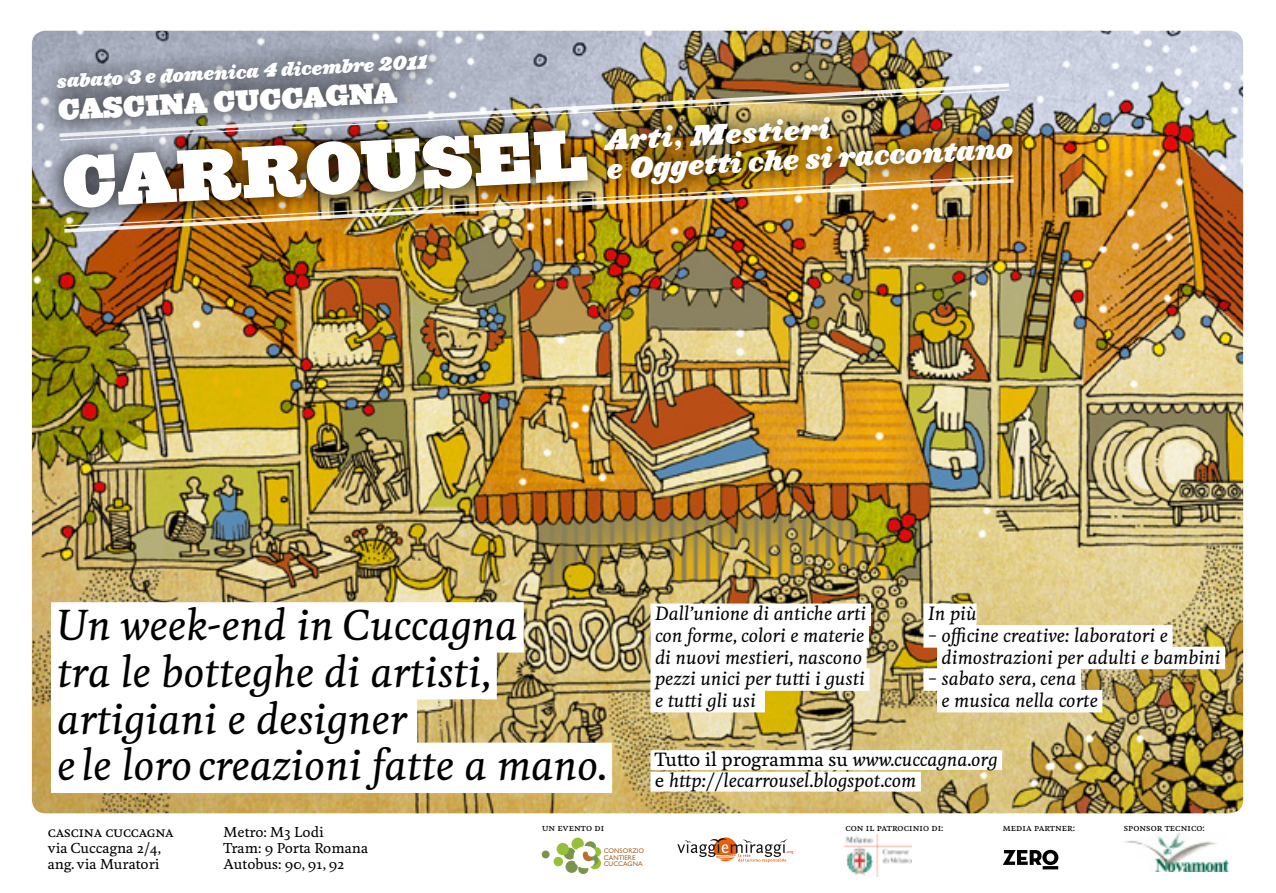
<style>
.page{position:relative;width:1276px;height:893px;background:#fff}
.page>*{position:absolute;margin:0;border:0;box-sizing:border-box;transform-origin:0 0}
.t1{font:67.5px "Ziggurat HTF Black";color:#fff}
.t2{font:italic 500 40.5px/46.8px "Feijoa";color:#000}
.t3{font:27px/29.2px "Ziggurat HTF Black Italic";color:#fff}
.t4{font:27px "Ziggurat HTF Black";color:#fff}
.t5{font:italic 500 18px/21.6px "Feijoa";color:#000}
.t6{font:18px "Ziggurat HTF Black Italic";color:#fff}
.t7{font:500 13.5px/16.2px "Feijoa";color:#000}
.t8{font:500 9px "Feijoa";letter-spacing:.01em;color:#000}
.t9{font:6.75px/6.5px "Gill Sans";color:#a7682b}
.s1{font-style:normal}
</style>
<div class="page">
<img style="left:32px;top:31px;width:1211px;height:782px">
<div style="left:43px;top:97px;width:989px;height:131px;background:#000;opacity:.9"></div>
<svg style="left:584px;top:841px;width:12px;height:12px"></svg>
<svg style="left:589px;top:857px;width:12px;height:12px"></svg>
<div style="left:592px;top:847px;width:9px;height:10px;background:#96c03a;border-radius:50%"></div>
<div style="left:586px;top:854px;width:12px;height:12px;background:#77954d;border-radius:50%"></div>
<div style="left:571px;top:838px;width:13px;height:12px;background:#96c03a;border-radius:50%"></div>
<div style="left:553px;top:857px;width:10px;height:9px;background:#96c03a;border-radius:50%"></div>
<div style="left:542px;top:850px;width:7px;height:8px;background:#77954d;border-radius:50%"></div>
<div style="left:564px;top:848px;width:11px;height:11px;background:#77954d;border-radius:50%"></div>
<div style="left:565px;top:861px;width:13px;height:12px;background:#77954d;border-radius:50%"></div>
<div style="left:578px;top:864px;width:10px;height:10px;background:#77954d;border-radius:50%"></div>
<div style="left:556px;top:843px;width:13px;height:12px;background:#96c03a;border-radius:50%"></div>
<svg style="left:572px;top:845px;width:25px;height:24px"></svg>
<svg style="left:677px;top:837px;width:116px;height:25px"></svg>
<svg style="left:1003px;top:850px;width:55px;height:19px"></svg>
<img style="left:1125px;top:834px;width:104px;height:38px">
<img style="left:447px;top:81px;width:565px;height:58px">
<img style="left:59px;top:89px;width:951px;height:52px">
<img style="left:61px;top:177px;width:956px;height:58px">
<img style="left:63px;top:175px;width:951px;height:52px">
<div style="left:38px;top:35px;width:409px;height:105px;background:#000;opacity:.9"></div>
<div style="left:650px;top:750px;width:352px;height:20px;background:#fff"></div>
<div style="left:650px;top:772px;width:271px;height:19px;background:#fff"></div>
<div style="left:650px;top:603px;width:221px;height:23px;background:#fff"></div>
<div style="left:650px;top:625px;width:219px;height:23px;background:#fff"></div>
<div style="left:650px;top:647px;width:216px;height:22px;background:#fff"></div>
<div style="left:650px;top:668px;width:219px;height:23px;background:#fff"></div>
<div style="left:650px;top:690px;width:115px;height:22px;background:#fff"></div>
<div style="left:923px;top:603px;width:53px;height:23px;background:#fff"></div>
<div style="left:923px;top:625px;width:249px;height:23px;background:#fff"></div>
<div style="left:937px;top:647px;width:288px;height:22px;background:#fff"></div>
<div style="left:923px;top:668px;width:158px;height:23px;background:#fff"></div>
<div style="left:937px;top:690px;width:165px;height:22px;background:#fff"></div>
<div style="left:51px;top:602px;width:473px;height:51px;background:#fff"></div>
<div style="left:51px;top:649px;width:446px;height:50px;background:#fff"></div>
<div style="left:51px;top:696px;width:366px;height:50px;background:#fff"></div>
<div style="left:51px;top:743px;width:561px;height:50px;background:#fff"></div>
<img style="left:844px;top:835px;width:67px;height:42px">
<p class="t6" style="left:56px;top:69px;width:372px;rotate:-3deg">sabato 3 e domenica 4 dicembre 2011</p>
<h3 class="t4" style="left:57px;top:93px;width:340px;rotate:-3deg">c asc ina c ucc agna</h3>
<h1 class="t1" style="left:61px;top:139px;width:527px;rotate:-3deg">Carrousel</h1>
<h3 class="t3" style="left:604px;top:125px;width:408px;rotate:-3deg">Arti, Mestieri<br>e Oggetti che si raccontano</h3>
<h2 class="t2" style="left:57px;top:603px;width:550px">Un week-end in Cuccagna<br>tra le botteghe di artisti, artigiani e designer<br>e le loro creazioni fatte a mano.</h2>
<p class="t5" style="left:655px;top:604px;width:213px">Dall’unione di antiche arti con forme, colori e materie di nuovi mestieri, nascono pezzi unici per tutti i gusti e tutti gli usi</p>
<p class="t5" style="left:928px;top:604px;width:50px">In più</p>
<p class="t5" style="left:941px;top:625px;width:280px;text-indent:-14px">– officine creative: laboratori e dimostrazioni per adulti e bambini</p>
<p class="t5" style="left:941px;top:668px;width:158px;text-indent:-14px">– sabato sera, cena<br>e musica nella corte</p>
<p class="t5" style="left:655px;top:749px;width:344px"><span class="s1">Tutto il programma su</span> www.cuccagna.org <span class="s1">e</span> http://lecarrousel.blogspot.com</p>
<p class="t7" style="left:48px;top:824px;width:127px">Cascina Cuccagna via Cuccagna 2/4, ang. via Muratori</p>
<p class="t7" style="left:224px;top:824px;width:102px">Metro: M3 Lodi</p>
<p class="t8" style="left:542px;top:822px;width:64px">un evento di</p>
<p class="t8" style="left:845px;top:822px;width:100px">con il patrocinio di:</p>
<p class="t8" style="left:1003px;top:822px;width:74px">media partner:</p>
<p class="t8" style="left:1123px;top:822px;width:82px">sponsor tecnico:</p>
<p class="t7" style="left:224px;top:840px;width:146px">Tram: 9 Porta Romana<br>Autobus: 90, 91, 92</p>
<p class="t9" style="left:604px;top:848px;width:42px">CONSORZIO<br>CANTIERE<br>CUCCAGNA</p>
</div>
